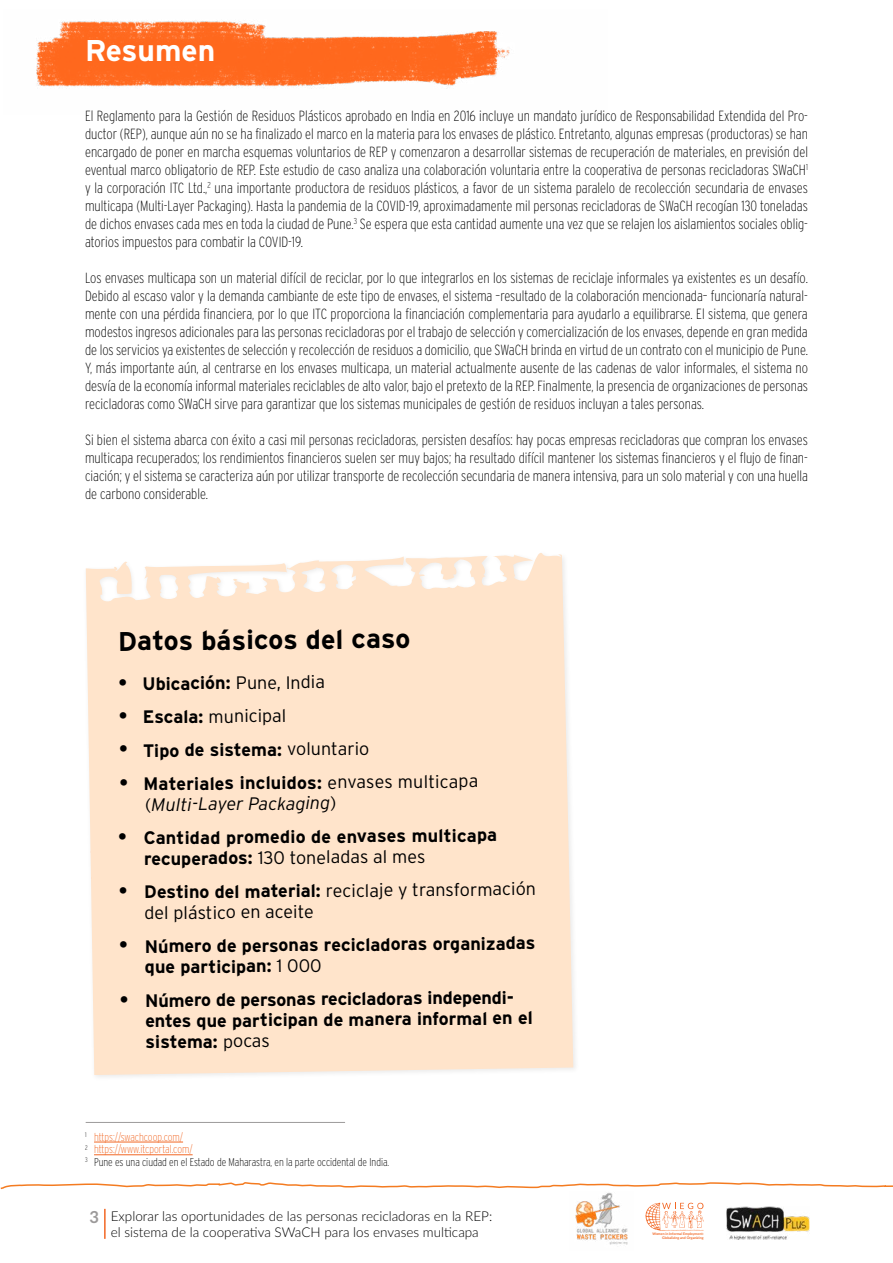
<style>
.page{position:relative;width:893px;height:1263px;background:#fff}
.page>*{position:absolute;margin:0;border:0;box-sizing:border-box;transform-origin:0 0}
.t1{font:700 30px "Interstate";color:#fff}
.t2{font:700 27px "Interstate";color:#000}
.t3{font:700 18px/21.5px "Interstate";letter-spacing:-.01em;color:#000}
.t4{font:300 18px/22.5px "Interstate";letter-spacing:-.01em;color:#000}
.t5{font:700 16.5px "Lato";color:#9c9a9a}
.t6{font:200 14.7px/18px "Interstate Condensed";color:#000;text-align:justify}
.t7{font:300 13.5px/16.2px "Lato";color:#000}
.t8{font:200 11.25px/12.8px "Interstate Condensed";color:#000}
.t9{font:700 3.45px/4.2px "Lato";color:#f26724;text-align:right}
.s1{font-weight:300}
.s2{font-weight:700}
.s3{font-weight:300;font-style:italic}
.s4{color:#f26724}
</style>
<div class="page">
<hr style="left:104px;top:1209px;width:2px;height:30px;background:#f26724">
<svg style="left:0;top:1182px;width:893px;height:7px"></svg>
<svg style="left:645px;top:1203px;width:59px;height:27px"></svg>
<img style="left:575px;top:1192px;width:53px;height:53px">
<img style="left:726px;top:1206px;width:83px;height:33px">
<img style="left:36px;top:20px;width:474px;height:69px">
<hr style="left:94px;top:1142px;width:89px;height:1px;background:#f26724">
<hr style="left:94px;top:1154px;width:99px;height:1px;background:#f26724">
<hr style="left:86px;top:1122px;width:259px;height:1px;background:#9c9a9a">
<svg style="left:86px;top:553px;width:487px;height:522px;fill:#ffe4cb"></svg>
<h1 class="t1" style="left:85px;top:34px;width:132px">Resumen</h1>
<p class="t6" style="left:85px;top:107px;width:724px">El Reglamento para la Gestión de Residuos Plásticos aprobado en India en 2016 incluye un mandato jurídico de Responsabilidad Extendida del Pro&shy;ductor (REP), aunque aún no se ha finalizado el marco en la materia para los envases de plástico. Entretanto, algunas empresas (productoras) se han encargado de poner en marcha esquemas voluntarios de REP y comenzaron a desarrollar sistemas de recuperación de materiales, en previsión del eventual marco obligatorio de REP. Este estudio de caso analiza una colaboración voluntaria entre la cooperativa de personas recicladoras SWaCH<sup>1 </sup>y la corporación ITC Ltd.,<sup>2</sup> una importante productora de residuos plásticos, a favor de un sistema paralelo de recolección secundaria de envases multicapa (Multi-Layer Packaging). Hasta la pandemia de la COVID-19, aproximadamente mil personas recicladoras de SWaCH recogían 130 toneladas de dichos envases cada mes en toda la ciudad de Pune.<sup>3</sup> Se espera que esta cantidad aumente una vez que se relajen los aislamientos sociales oblig&shy;atorios impuestos para combatir la COVID-19.</p>
<p class="t6" style="left:85px;top:269px;width:724px">Los envases multicapa son un material difícil de reciclar, por lo que integrarlos en los sistemas de reciclaje informales ya existentes es un desafío.<br>Debido al escaso valor y la demanda cambiante de este tipo de envases, el sistema –resultado de la colaboración mencionada– funcionaría natural&shy;mente con una pérdida financiera, por lo que ITC proporciona la financiación complementaria para ayudarlo a equilibrarse. El sistema, que genera modestos ingresos adicionales para las personas recicladoras por el trabajo de selección y comercialización de los envases, depende en gran medida de los servicios ya existentes de selección y recolección de residuos a domicilio, que SWaCH brinda en virtud de un contrato con el municipio de Pune.<br>Y, más importante aún, al centrarse en los envases multicapa, un material actualmente ausente de las cadenas de valor informales, el sistema no desvía de la economía informal materiales reciclables de alto valor, bajo el pretexto de la REP. Finalmente, la presencia de organizaciones de personas recicladoras como SWaCH sirve para garantizar que los sistemas municipales de gestión de residuos incluyan a tales personas.</p>
<p class="t6" style="left:85px;top:431px;width:724px">Si bien el sistema abarca con éxito a casi mil personas recicladoras, persisten desafíos: hay pocas empresas recicladoras que compran los envases multicapa recuperados; los rendimientos financieros suelen ser muy bajos; ha resultado difícil mantener los sistemas financieros y el flujo de finan&shy;ciación; y el sistema se caracteriza aún por utilizar transporte de recolección secundaria de manera intensiva, para un solo material y con una huella de carbono considerable.</p>
<h2 class="t2" style="left:118px;top:627px;width:294px;rotate:-1deg">Datos básicos del caso</h2>
<p class="t3" style="left:118px;top:672px;width:208px">• Ubicación: <span class="s1">Pune, India</span></p>
<p class="t4" style="left:119px;top:705px;width:169px"><span class="s2">• Escala:</span> municipal</p>
<p class="t3" style="left:119px;top:739px;width:252px">• Tipo de sistema: <span class="s1">voluntario</span></p>
<p class="t3" style="left:145px;top:772px;width:335px;line-height:20.7px;text-indent:-26px">• Materiales incluidos: <span class="s1">envases multicapa (</span><span class="s3">Multi-Layer Packaging</span><span class="s1">)</span></p>
<p class="t3" style="left:144px;top:826px;width:355px;line-height:20.5px;text-indent:-26px">• Cantidad promedio de envases multicapa recuperados: <span class="s1">130 toneladas al mes</span></p>
<p class="t4" style="left:144px;top:878px;width:393px;text-indent:-26px"><span class="s2">• Destino del material:</span> reciclaje y transformación del plástico en aceite</p>
<p class="t3" style="left:145px;top:933px;width:392px;line-height:21.9px;text-indent:-26px">• Número de personas recicladoras organizadas que participan: <span class="s1">1 000</span></p>
<p class="t3" style="left:145px;top:988px;width:389px;text-indent:-26px">• Número de personas recicladoras independi&shy;entes que participan de manera informal en el sistema: <span class="s1">pocas</span></p>
<p class="t8" style="left:85px;top:1130px;width:306px"><sup>1</sup> <span class="s4">https://swachcoop.com/<br></span><sup>2</sup> <span class="s4">https://www.itcportal.com/<br></span><sup>3</sup> Pune es una ciudad en el Estado de Maharastra, en la parte occidental de India.</p>
<p class="t5" style="left:89px;top:1204px;width:11px">3</p>
<p class="t7" style="left:111px;top:1207px;width:383px">Explorar las oportunidades de las personas recicladoras en la REP: el sistema de la cooperativa SWaCH para los envases multicapa</p>
<p class="t9" style="left:652px;top:1231px;width:53px">Women in Informal Employment:<br>Globalizing and Organizing</p>
</div>
